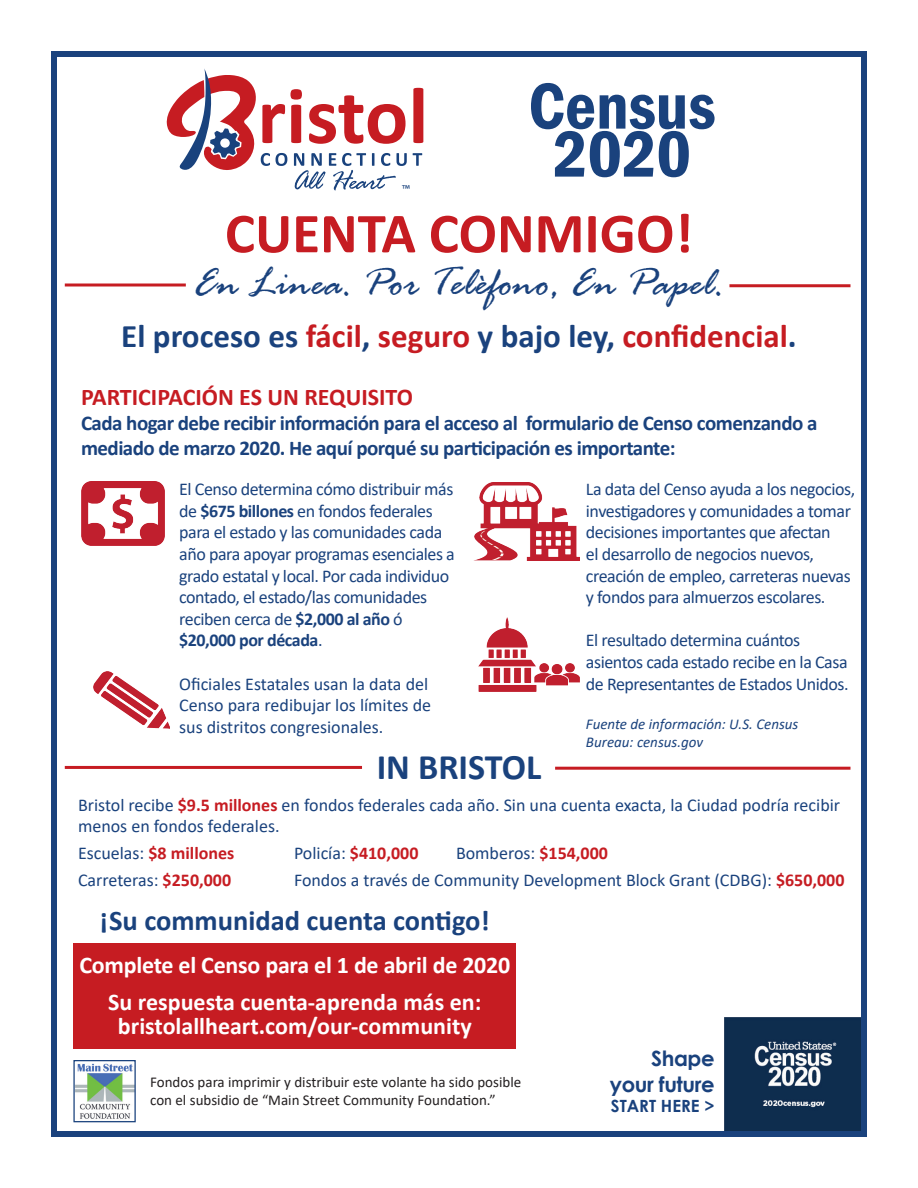
<style>
.page{position:relative;width:918px;height:1188px;background:#fff}
.page>*{position:absolute;margin:0;border:0;box-sizing:border-box;transform-origin:0 0}
.t1{font:600 condensed 67.5px/48px "Franklin Gothic";color:#1a427d;text-align:center}
.t2{font:700 57px "Calibri";color:#c61c22}
.t3{font:italic 42px "Rage";color:#1a427d}
.t4{font:700 36px "Calibri";color:#1a427d}
.t5{font:700 33px "Calibri";color:#c61c22}
.t6{font:700 28.5px "Calibri";color:#1a427d}
.t7{font:700 24px/37.5px "Calibri";color:#fff;text-align:center}
.t8{font:700 24px "Calibri";color:#c61c22}
.t9{font:700 21.15px/25.3px "Century Gothic";letter-spacing:-.02em;color:#1a427d;text-align:right}
.t10{font:700 21px/25.2px "Calibri";letter-spacing:-.025em;color:#1a427d}
.t11{font:18px/21.6px "Calibri";letter-spacing:-.025em;color:#1a427d}
.t12{font:18px/21.6px "Calibri";color:#1a427d}
.t13{font:700 18px "Calibri";color:#c61c22}
.t14{font:700 16.8px "Century Gothic";color:#1a427d}
.t15{font:15px/18px "Calibri";color:#231f20}
.t16{font:italic 15px/18px "Calibri";color:#1a427d}
.t17{font:13.2px "Myriad Pro";color:#19427d}
.s1{color:#1a427d}
.s2{font-weight:700}
.s3{font-weight:700;color:#c61c22}
.s4{font-weight:400;color:#1a427d}
</style>
<div class="page">
<div style="left:73px;top:943px;width:443px;height:106px;background:#c61c22"></div>
<img style="left:725px;top:1018px;width:135px;height:112px">
<svg style="left:413px;top:88px;width:10px;height:55px"></svg>
<svg style="left:413px;top:153px;width:9px;height:13px"></svg>
<svg style="left:166px;top:69px;width:241px;height:122px"></svg>
<hr style="left:65px;top:284px;width:121px;height:2px;background:#c61c22">
<hr style="left:729px;top:284px;width:121px;height:3px;background:#c61c22">
<img style="left:81px;top:482px;width:84px;height:64px">
<img style="left:94px;top:671px;width:76px;height:57px">
<img style="left:474px;top:482px;width:105px;height:78px">
<img style="left:479px;top:618px;width:100px;height:74px">
<hr style="left:65px;top:766px;width:297px;height:3px;background:#c61c22">
<hr style="left:555px;top:767px;width:295px;height:3px;background:#c61c22">
<img style="left:75px;top:1063px;width:59px;height:56px">
<div style="left:73px;top:1060px;width:63px;height:62px;border:1px solid #1a427d"></div>
<div style="left:51px;top:51px;width:816px;height:1086px;border:6px solid #1a427d"></div>
<p class="t17" style="left:402px;top:181px;width:10px">™</p>
<h1 class="t1" style="left:528px;top:81px;width:189px">Census<br>2020</h1>
<h2 class="t2" style="left:225px;top:193px;width:470px">CUENTA CONMIGO!</h2>
<h3 class="t3" style="left:193px;top:260px;width:533px">En Linea. Por Telèfono, En Papel.</h3>
<h3 class="t5" style="left:121px;top:312px;width:677px"><span class="s1">El proceso es</span> fácil<span class="s1">,</span> seguro <span class="s1">y bajo ley,</span> confidencial<span class="s1">.</span></h3>
<h3 class="t8" style="left:81px;top:380px;width:334px">PARTICIPACIÓN ES UN REQUISITO</h3>
<p class="t10" style="left:81px;top:410px;width:738px">Cada hogar debe recibir información para el acceso al formulario de Censo comenzando a mediado de marzo 2020. He aquí porqué su participación es importante:</p>
<p class="t11" style="left:179px;top:478px;width:277px">El Censo determina cómo distribuir más de <span class="s2">$675 billones</span> en fondos federales para el estado y las comunidades cada año para apoyar programas esenciales a grado estatal y local. Por cada individuo contado, el estado/las comunidades reciben cerca de <span class="s2">$2,000 al año</span> ó <span class="s2">$20,000 por década</span>.</p>
<p class="t12" style="left:179px;top:672px;width:253px">Oficiales Estatales usan la data del<br>Censo para redibujar los límites de sus distritos congresionales.</p>
<p class="t11" style="left:586px;top:478px;width:271px">La data del Censo ayuda a los negocios, investigadores y comunidades a tomar decisiones importantes que afectan<br>el desarrollo de negocios nuevos, creación de empleo, carreteras nuevas y fondos para almuerzos escolares.</p>
<p class="t11" style="left:586px;top:629px;width:264px">El resultado determina cuántos asientos cada estado recibe en la Casa de Representantes de Estados Unidos.</p>
<p class="t16" style="left:586px;top:714px;width:214px">Fuente de información: U.S. Census<br>Bureau: census.gov</p>
<h3 class="t4" style="left:377px;top:741px;width:166px">IN BRISTOL</h3>
<p class="t12" style="left:78px;top:795px;width:764px;line-height:21px">Bristol recibe <span class="s3">$9.5 millones</span> en fondos federales cada año. Sin una cuenta exacta, la Ciudad podría recibir menos en fondos federales.</p>
<p class="t13" style="left:78px;top:841px;width:158px"><span class="s4">Escuelas:</span> $8 millones</p>
<p class="t12" style="left:294px;top:842px;width:126px">Policía: <span class="s3">$410,000</span></p>
<p class="t12" style="left:456px;top:842px;width:154px">Bomberos: <span class="s3">$154,000</span></p>
<p class="t12" style="left:78px;top:869px;width:155px">Carreteras: <span class="s3">$250,000</span></p>
<p class="t12" style="left:294px;top:869px;width:552px">Fondos a través de Community Development Block Grant (CDBG): <span class="s3">$650,000</span></p>
<h3 class="t6" style="left:100px;top:900px;width:392px">¡Su communidad cuenta contigo!</h3>
<h3 class="t7" style="left:79px;top:946px;width:432px">Complete el Censo para el 1 de abril de 2020<br>Su respuesta cuenta-aprenda más en:</h3>
<h3 class="t7" style="left:118px;top:1007px;width:355px">bristolallheart.com/our-community</h3>
<p class="t15" style="left:150px;top:1073px;width:373px">Fondos para imprimir y distribuir este volante ha sido posible con el subsidio de “Main Street Community Foundation.”</p>
<p class="t9" style="left:610px;top:1045px;width:106px">Shape your future</p>
<p class="t14" style="left:611px;top:1093px;width:105px">START HERE &gt;</p>
</div>
